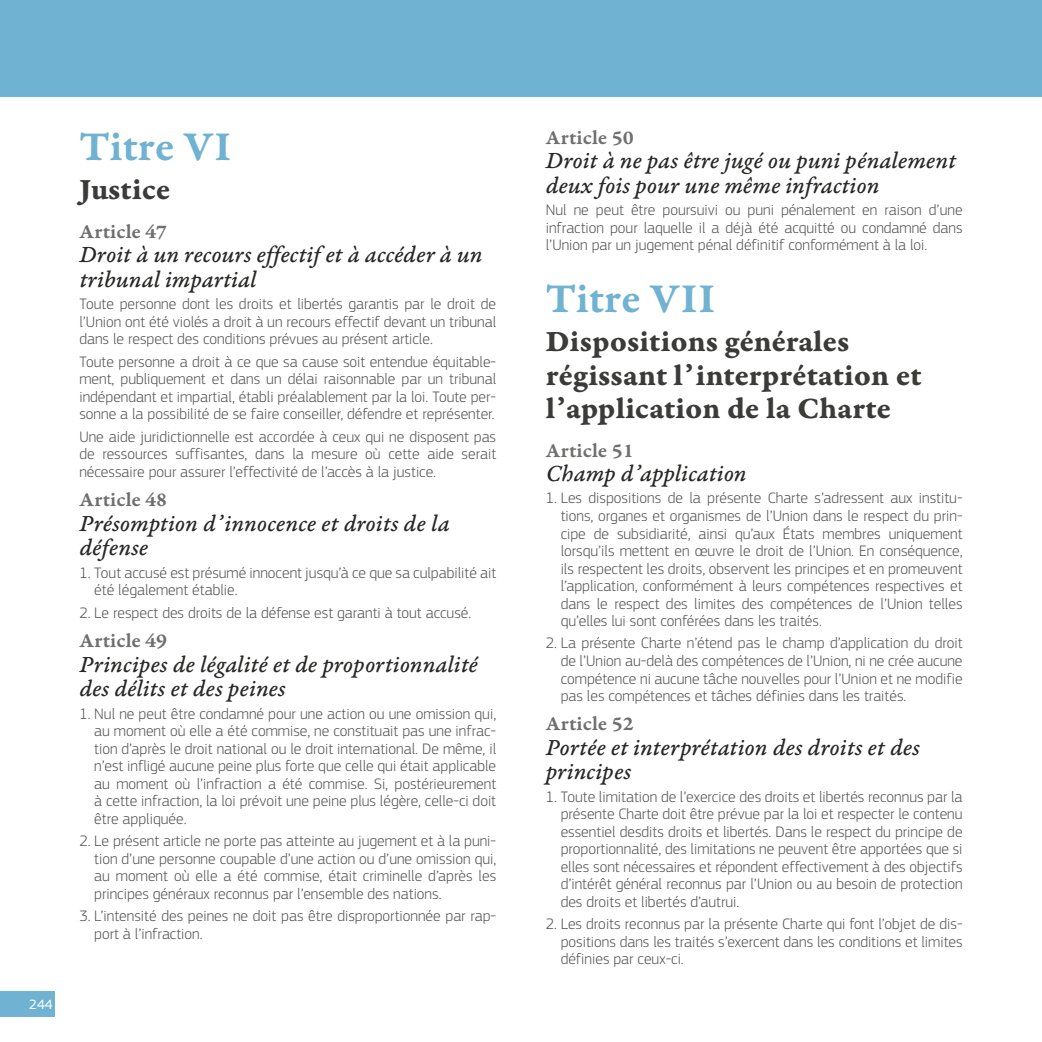
<style>
.page{position:relative;width:1042px;height:1042px;background:#fff}
.page>*{position:absolute;margin:0;border:0;box-sizing:border-box;transform-origin:0 0}
.title_1{font:43.75px "Garamond Premr Pro Smbd Capt";color:#6fb2d1}
.title_1_sub{font:31.5px/33.2px "Garamond Premr Pro Bd Capt";color:#3b3b3a}
.title_2_sub{font:24.5px/24.5px "Garamond Premr Pro Med It Capt";color:#282827}
.title_2{font:21px "Garamond Premr Pro Smbd Capt";letter-spacing:.005em;color:#6f6f6e}
.body_numbers_1{font:300 15.75px/17.5px "EC Square Sans Pro";color:#565656;text-align:justify}
.body{font:300 15.75px/17.5px "EC Square Sans Pro";color:#565656;text-align:justify}
.t1{font:14px "EC Square Sans Pro";color:#fff}
</style>
<div class="page">
<div style="left:0;top:991px;width:55px;height:25px;background:#6fb2d1"></div>
<div style="left:0;top:0;width:1042px;height:97px;background:#6fb2d1"></div>
<p class="t1" style="left:29px;top:996px;width:25px">244</p>
<p class="title_1" style="left:79px;top:121px;width:153px">Titre VI</p>
<p class="title_1_sub" style="left:79px;top:174px;width:93px">Justice</p>
<p class="title_2" style="left:79px;top:219px;width:89px">Article 47</p>
<p class="title_2_sub" style="left:79px;top:244px;width:405px">Droit à un recours effectif et à accéder à un tribunal impartial</p>
<p class="body" style="left:79px;top:295px;width:418px">Toute personne dont les droits et libertés garantis par le droit de l’Union ont été violés a droit à un recours effectif devant un tribunal dans le respect des conditions prévues au présent article.</p>
<p class="body" style="left:79px;top:353px;width:418px">Toute personne a droit à ce que sa cause soit entendue équitable&shy;ment, publiquement et dans un délai raisonnable par un tribunal indépendant et impartial, établi préalablement par la loi. Toute per&shy;sonne a la possibilité de se faire conseiller, défendre et représenter.</p>
<p class="body" style="left:79px;top:428px;width:418px">Une aide juridictionnelle est accordée à ceux qui ne disposent pas de ressources suffisantes, dans la mesure où cette aide serait nécessaire pour assurer l’effectivité de l’accès à la justice.</p>
<p class="title_2" style="left:79px;top:487px;width:89px">Article 48</p>
<p class="title_2_sub" style="left:79px;top:512px;width:372px">Présomption d’innocence et droits de la défense</p>
<p class="body_numbers_1" style="left:94px;top:564px;width:403px;text-indent:-15px">1. Tout accusé est présumé innocent jusqu’à ce que sa culpabilité ait été légalement établie.</p>
<p class="body_numbers_1" style="left:79px;top:604px;width:393px">2. Le respect des droits de la défense est garanti à tout accusé.</p>
<p class="title_2" style="left:79px;top:628px;width:89px">Article 49</p>
<p class="title_2_sub" style="left:79px;top:653px;width:400px">Principes de légalité et de proportionnalité des délits et des peines</p>
<p class="body_numbers_1" style="left:94px;top:704px;width:403px;text-indent:-15px">1. Nul ne peut être condamné pour une action ou une omission qui, au moment où elle a été commise, ne constituait pas une infrac&shy;tion d’après le droit national ou le droit international. De même, il n’est infligé aucune peine plus forte que celle qui était applicable au moment où l’infraction a été commise. Si, postérieurement à cette infraction, la loi prévoit une peine plus légère, celle-ci doit être appliquée.</p>
<p class="body_numbers_1" style="left:94px;top:832px;width:403px;text-indent:-15px">2. Le présent article ne porte pas atteinte au jugement et à la puni&shy;tion d’une personne coupable d’une action ou d’une omission qui, au moment où elle a été commise, était criminelle d’après les principes généraux reconnus par l’ensemble des nations.</p>
<p class="body_numbers_1" style="left:94px;top:907px;width:403px;text-indent:-15px">3. L’intensité des peines ne doit pas être disproportionnée par rap&shy;port à l’infraction.</p>
<p class="title_2" style="left:546px;top:125px;width:89px">Article 50</p>
<p class="title_2_sub" style="left:546px;top:150px;width:412px">Droit à ne pas être jugé ou puni pénalement deux fois pour une même infraction</p>
<p class="body" style="left:546px;top:201px;width:418px">Nul ne peut être poursuivi ou puni pénalement en raison d’une infraction pour laquelle il a déjà été acquitté ou condamné dans l’Union par un jugement pénal définitif conformément à la loi.</p>
<p class="title_1" style="left:546px;top:273px;width:171px">Titre VII</p>
<p class="title_1_sub" style="left:546px;top:326px;width:377px">Dispositions générales régissant l’interprétation et l’application de la Charte</p>
<p class="title_2" style="left:546px;top:438px;width:89px">Article 51</p>
<p class="title_2_sub" style="left:546px;top:462px;width:202px">Champ d’application</p>
<p class="body_numbers_1" style="left:561px;top:489px;width:403px;text-indent:-15px">1. Les dispositions de la présente Charte s’adressent aux institu&shy;tions, organes et organismes de l’Union dans le respect du prin&shy;cipe de subsidiarité, ainsi qu’aux États membres uniquement lorsqu’ils mettent en œuvre le droit de l’Union. En conséquence, ils respectent les droits, observent les principes et en promeuvent l’application, conformément à leurs compétences respectives et dans le respect des limites des compétences de l’Union telles qu’elles lui sont conférées dans les traités.</p>
<p class="body_numbers_1" style="left:561px;top:634px;width:403px;text-indent:-15px">2. La présente Charte n’étend pas le champ d’application du droit de l’Union au-delà des compétences de l’Union, ni ne crée aucune compétence ni aucune tâche nouvelles pour l’Union et ne modifie pas les compétences et tâches définies dans les traités.</p>
<p class="title_2" style="left:546px;top:711px;width:89px">Article 52</p>
<p class="title_2_sub" style="left:546px;top:736px;width:375px">Portée et interprétation des droits et des principes</p>
<p class="body_numbers_1" style="left:561px;top:788px;width:403px;text-indent:-15px">1. Toute limitation de l’exercice des droits et libertés reconnus par la présente Charte doit être prévue par la loi et respecter le contenu essentiel desdits droits et libertés. Dans le respect du principe de proportionnalité, des limitations ne peuvent être apportées que si elles sont nécessaires et répondent effectivement à des objectifs d’intérêt général reconnus par l’Union ou au besoin de protection des droits et libertés d’autrui.</p>
<p class="body_numbers_1" style="left:561px;top:915px;width:403px;text-indent:-15px">2. Les droits reconnus par la présente Charte qui font l’objet de dis&shy;positions dans les traités s’exercent dans les conditions et limites définies par ceux-ci.</p>
</div>
